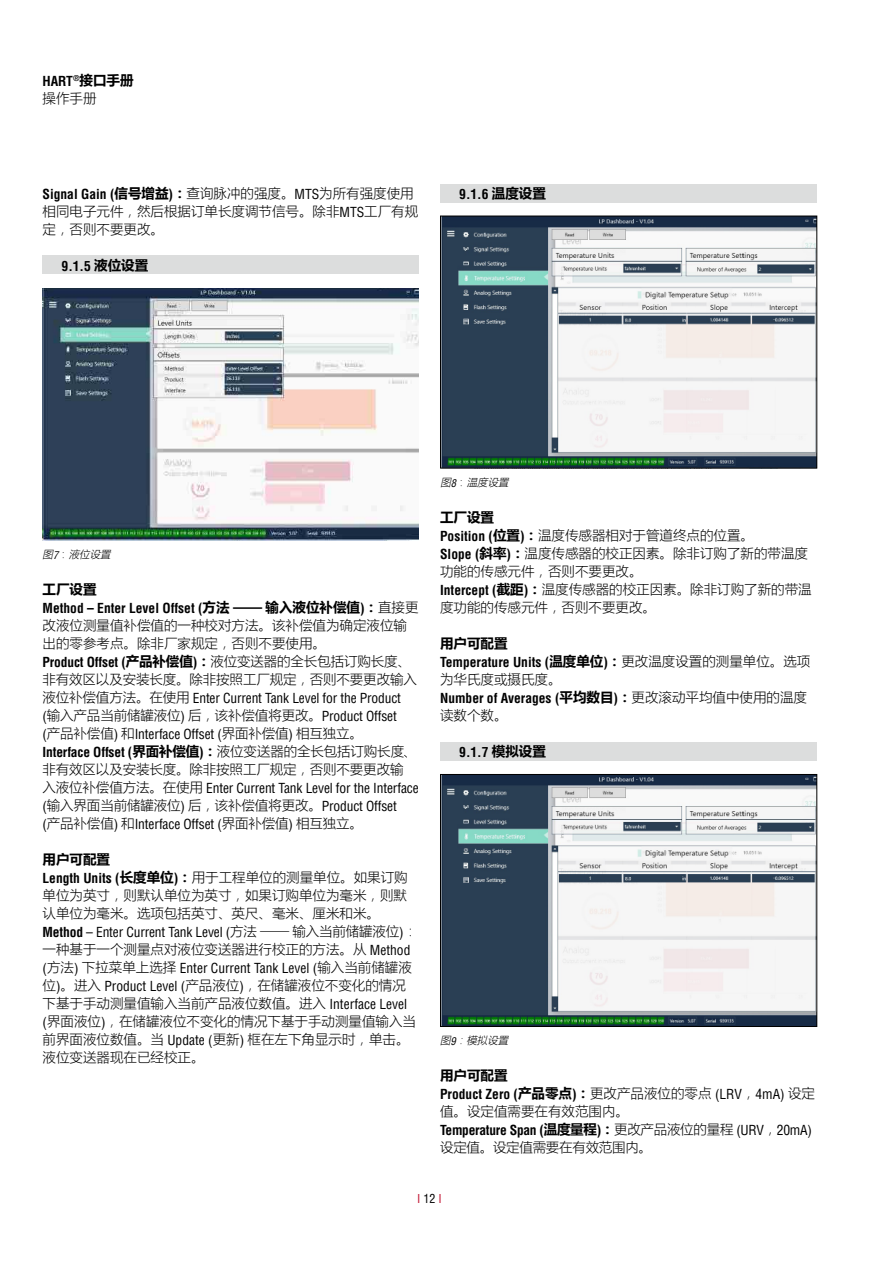
<style>
.page{position:relative;width:893px;height:1263px;background:#fff}
.page>*{position:absolute;margin:0;border:0;box-sizing:border-box;transform-origin:0 0}
.t1{font:300 13.5px/18px "Microsoft Ya Hei";color:#000}
.t2{font:700 condensed 13.5px "Helvetica LT Std";color:#000}
.t3{font:condensed 13.5px "Helvetica LT Pro";letter-spacing:-.01em;color:#000}
.t4{font:700 condensed 13.5px "Helvetica LT Std";letter-spacing:-.02em;color:#000}
.t5{font:300 13.5px "Microsoft Ya Hei";letter-spacing:-.02em;color:#000}
.t6{font:700 13.5px "Microsoft Ya Hei";color:#000}
.t7{font:700 condensed 13.5px "Helvetica LT Pro";color:#000}
.t8{font:condensed 12px "Helvetica LT Pro";color:#c21230}
.t9{font:italic 300 10.5px "Microsoft Ya Hei";color:#000}
.s1{font-family:"Microsoft Ya Hei";font-stretch:normal}
.s2{font-family:"Helvetica LT Std";font-weight:700;font-stretch:condensed}
.s3{font-weight:700}
.s4{font-family:"Helvetica LT Pro";font-weight:400;font-stretch:condensed}
.s5{font-family:"Helvetica LT Std";font-weight:400;font-stretch:condensed}
.s6{font-style:normal}
.s7{font-family:"Microsoft Ya Hei";font-weight:300;font-stretch:normal}
.s8{font-family:"Helvetica LT Std";font-weight:700}
.s9{font-family:"Helvetica LT Pro";font-weight:400}
.s10{color:#000}
</style>
<div class="page">
<div style="left:43px;top:256px;width:376px;height:18px;background:#dcdddd"></div>
<img style="left:442px;top:218px;width:373px;height:248px">
<div style="left:440px;top:216px;width:377px;height:252px;border:1px solid #000"></div>
<img style="left:442px;top:776px;width:373px;height:249px">
<div style="left:440px;top:774px;width:377px;height:253px;border:1px solid #000"></div>
<img style="left:43px;top:288px;width:376px;height:252px">
<div style="left:440px;top:184px;width:376px;height:18px;background:#dcdddd"></div>
<div style="left:440px;top:742px;width:376px;height:18px;background:#dcdddd"></div>
<p class="t7" style="left:43px;top:72px;width:93px">HART<sup>®</sup><span class="s1">接口手册</span></p>
<p class="t1" style="left:43px;top:89px;width:55px">操作手册</p>
<p class="t1" style="left:43px;top:184px;width:377px"><span class="s2">Signal Gain (</span><span class="s3">信号增益</span><span class="s2">)</span><span class="s3">：</span>查询脉冲的强度。<span class="s4">MTS</span>为所有强度使用相同电子元件，然后根据订单长度调节信号。除非<span class="s4">MTS</span>工厂有规定，否则不要更改。</p>
<p class="t2" style="left:62px;top:258px;width:88px">9.1.5 <span class="s1">液位设置</span></p>
<p class="t2" style="left:459px;top:186px;width:88px">9.1.6 <span class="s1">温度设置</span></p>
<p class="t9" style="left:43px;top:548px;width:73px">图<span class="s5">7</span> <span class="s6">：</span>液位设置</p>
<p class="t6" style="left:43px;top:580px;width:55px">工厂设置</p>
<p class="t2" style="left:43px;top:600px;width:378px">Method – Enter Level Offset (<span class="s1">方法 —输入液位补偿值</span>)<span class="s1">：</span><span class="s7">直接更</span></p>
<p class="t1" style="left:43px;top:616px;width:366px">改液位测量值补偿值的一种校对方法。该补偿值为确定液位输出的零参考点。除非厂家规定，否则不要使用。</p>
<p class="t2" style="left:43px;top:654px;width:370px">Product Offset (<span class="s1">产品补偿值</span>)<span class="s1">：</span><span class="s7">液位变送器的全长包括订购长度、</span></p>
<p class="t1" style="left:43px;top:670px;width:376px">非有效区以及安装长度。除非按照工厂规定，否则不要更改输入</p>
<p class="t3" style="left:43px;top:690px;width:360px"><span class="s7">液位补偿值方法。在使用</span> Enter Current Tank Level for the Product</p>
<p class="t1" style="left:43px;top:706px;width:356px"><span class="s4">(</span>输入产品当前储罐液位<span class="s4">)</span> 后，该补偿值将更改。<span class="s4">Product Offset</span></p>
<p class="t3" style="left:43px;top:726px;width:322px">(<span class="s7">产品补偿值</span>) <span class="s7">和</span>Interface Offset (<span class="s7">界面补偿值</span>) <span class="s7">相互独立。</span></p>
<p class="t2" style="left:43px;top:744px;width:363px">Interface Offset (<span class="s1">界面补偿值</span>)<span class="s1">：</span><span class="s7">液位变送器的全长包括订购长度</span></p>
<p class="t1" style="left:43px;top:760px;width:362px">非有效区以及安装长度。除非按照工厂规定，否则不要更改输</p>
<p class="t3" style="left:43px;top:780px;width:378px"><span class="s7">入液位补偿值方法。在使用</span> Enter Current Tank Level for the Interface</p>
<p class="t1" style="left:43px;top:796px;width:356px"><span class="s4">(</span>输入界面当前储罐液位<span class="s4">)</span> 后，该补偿值将更改。<span class="s4">Product Offset</span></p>
<p class="t3" style="left:43px;top:816px;width:322px">(<span class="s7">产品补偿值</span>) <span class="s7">和</span>Interface Offset (<span class="s7">界面补偿值</span>) <span class="s7">相互独立。</span></p>
<p class="t1" style="left:43px;top:850px;width:367px"><span class="s3">用户可配置<br></span><span class="s2">Length Units (</span><span class="s3">长度单位</span><span class="s2">)</span><span class="s3">：</span>用于工程单位的测量单位。如果订购单位为英寸，则默认单位为英寸，如果订购单位为毫米，则默认单位为毫米。选项包括英寸、英尺、毫米、厘米和米。</p>
<p class="t3" style="left:43px;top:924px;width:376px"><span class="s8">Method</span> – Enter Current Tank Level (<span class="s7">方法 —输入当前储罐液位</span>)<span class="s7">：</span></p>
<p class="t1" style="left:43px;top:940px;width:369px">一种基于一个测量点对液位变送器进行校正的方法。从 <span class="s4">Method</span></p>
<p class="t3" style="left:43px;top:960px;width:371px">(<span class="s7">方法</span>) <span class="s7">下拉菜单上选择</span> Enter Current Tank Level (<span class="s7">输入当前储罐液</span></p>
<p class="t1" style="left:43px;top:976px;width:375px">位<span class="s4">)</span>。进入 <span class="s4">Product Level (</span>产品液位<span class="s4">)</span>，在储罐液位不变化的情况下基于手动测量值输入当前产品液位数值。进入 <span class="s4">Interface Level<br>(</span>界面液位<span class="s4">)</span>，在储罐液位不变化的情况下基于手动测量值输入当前界面液位数值。当 <span class="s4">Update (</span>更新<span class="s4">)</span> 框在左下角显示时，单击。液位变送器现在已经校正。</p>
<p class="t9" style="left:440px;top:476px;width:73px">图<span class="s5">8</span> <span class="s6">：</span>温度设置</p>
<p class="t1" style="left:440px;top:508px;width:373px"><span class="s3">工厂设置<br></span><span class="s2">Position (</span><span class="s3">位置</span><span class="s2">)</span><span class="s3">：</span>温度传感器相对于管道终点的位置。<br><span class="s2">Slope (</span><span class="s3">斜率</span><span class="s2">)</span><span class="s3">：</span>温度传感器的校正因素。除非订购了新的带温度功能的传感元件，否则不要更改。<br><span class="s2">Intercept (</span><span class="s3">截距</span><span class="s2">)</span><span class="s3">：</span>温度传感器的校正因素。除非订购了新的带温度功能的传感元件，否则不要更改。</p>
<p class="t6" style="left:440px;top:634px;width:69px">用户可配置</p>
<p class="t2" style="left:440px;top:654px;width:372px">Temperature Units (<span class="s1">温度单位</span>)<span class="s1">：</span><span class="s7">更改温度设置的测量单位。选项</span></p>
<p class="t1" style="left:440px;top:670px;width:123px">为华氏度或摄氏度。</p>
<p class="t2" style="left:440px;top:690px;width:368px">Number of Averages (<span class="s1">平均数目</span>)<span class="s1">：</span><span class="s7">更改滚动平均值中使用的温度</span></p>
<p class="t1" style="left:440px;top:706px;width:69px">读数个数。</p>
<p class="t2" style="left:459px;top:744px;width:88px">9.1.7 <span class="s1">模拟设置</span></p>
<p class="t9" style="left:440px;top:1034px;width:73px">图<span class="s5">9</span> ：模拟设置</p>
<p class="t6" style="left:440px;top:1066px;width:69px">用户可配置</p>
<p class="t2" style="left:440px;top:1086px;width:376px">Product Zero (<span class="s1">产品零点</span>)<span class="s1">：</span><span class="s7">更改产品液位的零点</span> <span class="s9">(LRV</span><span class="s7">，</span><span class="s9">4mA)</span> <span class="s7">设定</span></p>
<p class="t1" style="left:440px;top:1102px;width:190px">值。设定值需要在有效范围内。</p>
<p class="t4" style="left:440px;top:1122px;width:373px">Temperature Span (<span class="s1">温度量程</span>)<span class="s1">：</span><span class="s7">更改产品液位的量程</span> <span class="s9">(URV</span><span class="s7">，</span><span class="s9">20mA)</span></p>
<p class="t5" style="left:440px;top:1138px;width:213px">设定值。设定值需要在有效范围内。</p>
<p class="t8" style="left:417px;top:1191px;width:26px">I <span class="s10">12</span> I</p>
</div>
